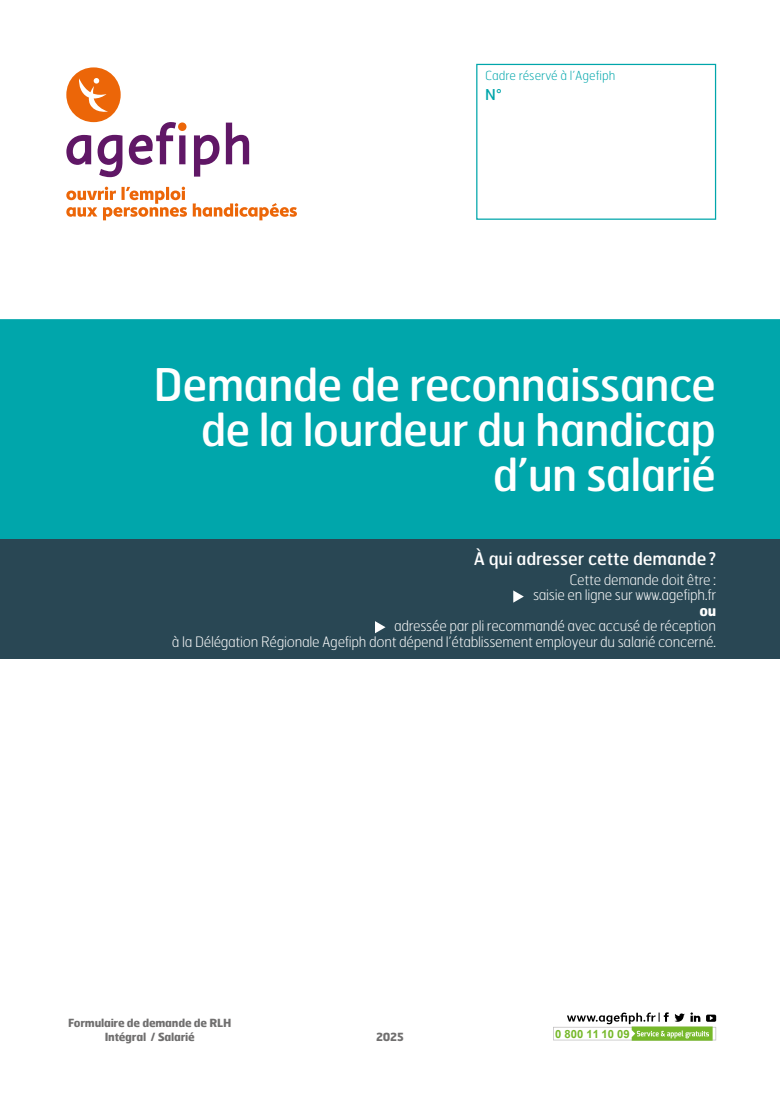
<style>
.page{position:relative;width:780px;height:1099px;background:#fff}
.page>*{position:absolute;margin:0;border:0;box-sizing:border-box;transform-origin:0 0}
.Titre_document_-_H{font:45px/45px "Hermes";letter-spacing:-.02em;color:#fff;text-align:right}
.t1{font:17.5px "Hermes";letter-spacing:-.005em;color:#fff}
.t2{font:15px "Hermes";color:#00a6ab}
.t3{font:100 14.38px/15.6px "Hermes";letter-spacing:-.02em;color:#fff;text-align:right}
.t4{font:700 14.38px "Hermes";color:#fff}
.t5{font:100 12.5px "Hermes";color:#00a6ab}
.t6{font:700 11.25px/13.5px "Hermes";letter-spacing:-.02em;color:#706f6f;text-align:center}
.t7{font:700 11.25px "Arial";color:#76b82a}
</style>
<div class="page">
<svg style="left:66px;top:187px;width:231px;height:33px"></svg>
<svg style="left:66px;top:122px;width:183px;height:55px"></svg>
<div style="left:66px;top:67px;width:55px;height:55px;background:#ec6608;border-radius:50%"></div>
<svg style="left:79px;top:78px;width:29px;height:34px"></svg>
<div style="left:476px;top:64px;width:240px;height:156px;border:1px solid #00a6ab"></div>
<div style="left:0;top:319px;width:780px;height:220px;background:#00a6ab"></div>
<div style="left:0;top:539px;width:780px;height:120px;background:#294754"></div>
<svg style="left:375px;top:621px;width:10px;height:12px"></svg>
<svg style="left:513px;top:590px;width:11px;height:12px"></svg>
<svg style="left:553px;top:1012px;width:163px;height:28px"></svg>
<p class="t5" style="left:485px;top:68px;width:132px">Cadre réservé à l’Agefiph</p>
<p class="t2" style="left:485px;top:85px;width:19px">N°</p>
<p class="Titre_document_-_H" style="left:154px;top:361px;width:564px">Demande de reconnaissance de la lourdeur du handicap d’un salarié</p>
<p class="t1" style="left:474px;top:548px;width:244px">À qui adresser cette demande?</p>
<p class="t3" style="left:569px;top:571px;width:148px">Cette demande doit être :</p>
<p class="t3" style="left:533px;top:586px;width:185px">saisie en ligne sur www.agefiph.fr</p>
<p class="t4" style="left:699px;top:601px;width:18px">ou</p>
<p class="t3" style="left:172px;top:618px;width:545px">adressée par pli recommandé avec accusé de réception<br>à la Délégation Régionale Agefiph dont dépend l’établissement employeur du salarié concerné.</p>
<p class="t6" style="left:68px;top:1015px;width:165px">Formulaire de demande de RLH<br>Intégral / Salarié</p>
<p class="t6" style="left:376px;top:1029px;width:29px">2025</p>
<p class="t7" style="left:555px;top:1026px;width:76px">0 800 11 10 09</p>
</div>
